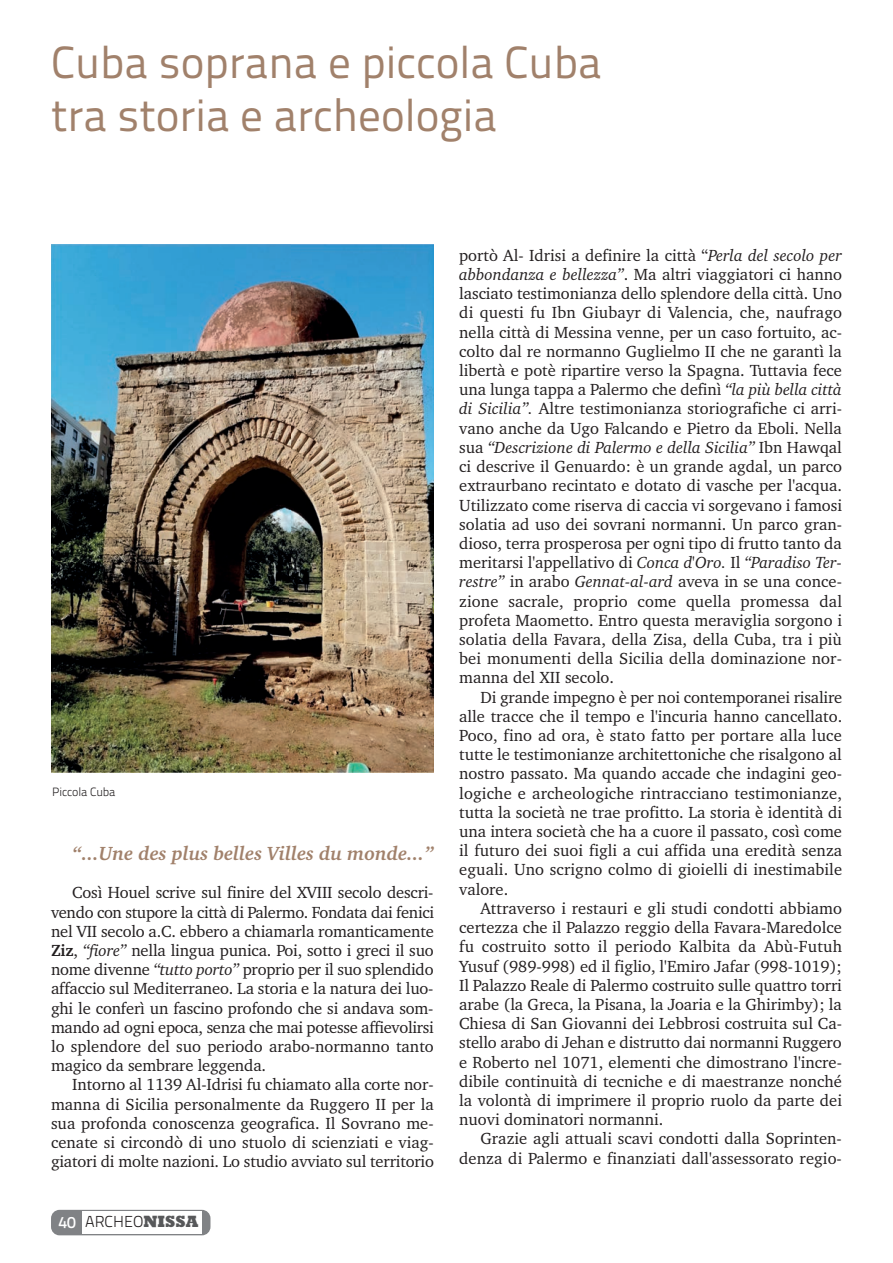
<style>
.page{position:relative;width:893px;height:1263px;background:#fff}
.page>*{position:absolute;margin:0;border:0;box-sizing:border-box;transform-origin:0 0}
.t1{font:45px/52.5px "Titillium Text 20 L 400 wt";color:#a1816b}
.t2{font:italic 700 19.5px "Charter";color:#a1816b}
.t3{font:16.5px/19.2px "Charter";color:#231f20;text-align:justify}
.t4{font:15.9px "Titillium Text 20 L 250 wt";color:#231f20}
.t5{font:12px "Titillium Text 20 L 250 wt";color:#231f20}
.s1{font-weight:700}
.s2{font-style:italic}
.s3{font-family:"Titillium Text 20 L 600 wt";font-size:16.5px;color:#fff}
.s4{font-family:"Rockwell";font-weight:800;font-size:16.5px;color:#57585a}
</style>
<div class="page">
<div style="left:51px;top:1210px;width:159px;height:25px;background:#808285;border-radius:9px"></div>
<div style="left:82px;top:1211px;width:120px;height:23px;background:#fff"></div>
<img style="left:51px;top:245px;width:383px;height:527px">
<h1 class="t1" style="left:51px;top:34px;width:552px">Cuba soprana e piccola Cuba tra storia e archeologia</h1>
<p class="t5" style="left:52px;top:783px;width:65px">Piccola Cuba</p>
<p class="t2" style="left:72px;top:837px;width:363px">“...Une des plus belles Villes du monde...”</p>
<p class="t3" style="left:51px;top:883px;width:384px;text-indent:21px">Così Houel scrive sul finire del XVIII secolo descri&shy;vendo con stupore la città di Palermo. Fondata dai fenici nel VII secolo a.C. ebbero a chiamarla romanticamente <span class="s1">Ziz</span>, <span class="s2">“fiore”</span> nella lingua punica. Poi, sotto i greci il suo nome divenne <span class="s2">“tutto porto”</span> proprio per il suo splendido affaccio sul Mediterraneo. La storia e la natura dei luo&shy;ghi le conferì un fascino profondo che si andava som&shy;mando ad ogni epoca, senza che mai potesse affievolirsi lo splendore del suo periodo arabo-normanno tanto magico da sembrare leggenda.</p>
<p class="t3" style="left:51px;top:1075px;width:384px;text-indent:21px">Intorno al 1139 Al-Idrisi fu chiamato alla corte nor&shy;manna di Sicilia personalmente da Ruggero II per la sua profonda conoscenza geografica. Il Sovrano me&shy;cenate si circondò di uno stuolo di scienziati e viag&shy;giatori di molte nazioni. Lo studio avviato sul territorio</p>
<p class="t4" style="left:59px;top:1210px;width:141px"><span class="s3">40</span> ARCHEO<span class="s4">NISSA</span></p>
<p class="t3" style="left:459px;top:245px;width:384px">portò Al- Idrisi a definire la città “<span class="s2">Perla del secolo per abbondanza e bellezza”</span>. Ma altri viaggiatori ci hanno lasciato testimonianza dello splendore della città. Uno di questi fu Ibn Giubayr di Valencia, che, naufrago nella città di Messina venne, per un caso fortuito, ac&shy;colto dal re normanno Guglielmo II che ne garantì la libertà e potè ripartire verso la Spagna. Tuttavia fece una lunga tappa a Palermo che definì <span class="s2">“la più bella città di Sicilia”.</span> Altre testimonianza storiografiche ci arri&shy;vano anche da Ugo Falcando e Pietro da Eboli. Nella sua <span class="s2">“Descrizione di Palermo e della Sicilia”</span> Ibn Hawqal ci descrive il Genuardo: è un grande agdal, un parco extraurbano recintato e dotato di vasche per l'acqua.<br>Utilizzato come riserva di caccia vi sorgevano i famosi solatia ad uso dei sovrani normanni. Un parco gran&shy;dioso, terra prosperosa per ogni tipo di frutto tanto da meritarsi l'appellativo di <span class="s2">Conca d'Oro.</span> Il <span class="s2">“Paradiso Ter&shy;restre”</span> in arabo <span class="s2">Gennat-al-ard</span> aveva in se una conce&shy;zione sacrale, proprio come quella promessa dal profeta Maometto. Entro questa meraviglia sorgono i solatia della Favara, della Zisa, della Cuba, tra i più bei monumenti della Sicilia della dominazione nor&shy;manna del XII secolo.</p>
<p class="t3" style="left:459px;top:687px;width:385px;text-indent:21px">Di grande impegno è per noi contemporanei risalire alle tracce che il tempo e l'incuria hanno cancellato.<br>Poco, fino ad ora, è stato fatto per portare alla luce tutte le testimonianze architettoniche che risalgono al nostro passato. Ma quando accade che indagini geo&shy;logiche e archeologiche rintracciano testimonianze, tutta la società ne trae profitto. La storia è identità di una intera società che ha a cuore il passato, così come il futuro dei suoi figli a cui affida una eredità senza eguali. Uno scrigno colmo di gioielli di inestimabile valore.</p>
<p class="t3" style="left:459px;top:898px;width:384px;text-indent:21px">Attraverso i restauri e gli studi condotti abbiamo certezza che il Palazzo reggio della Favara-Maredolce fu costruito sotto il periodo Kalbita da Abù-Futuh Yusuf (989-998) ed il figlio, l'Emiro Jafar (998-1019); Il Palazzo Reale di Palermo costruito sulle quattro torri arabe (la Greca, la Pisana, la Joaria e la Ghirimby); la Chiesa di San Giovanni dei Lebbrosi costruita sul Ca&shy;stello arabo di Jehan e distrutto dai normanni Ruggero e Roberto nel 1071, elementi che dimostrano l'incre&shy;dibile continuità di tecniche e di maestranze nonché la volontà di imprimere il proprio ruolo da parte dei nuovi dominatori normanni.</p>
<p class="t3" style="left:459px;top:1129px;width:384px;text-align:right">Grazie agli attuali scavi condotti dalla Soprinten&shy;denza di Palermo e finanziati dall'assessorato regio-</p>
</div>
